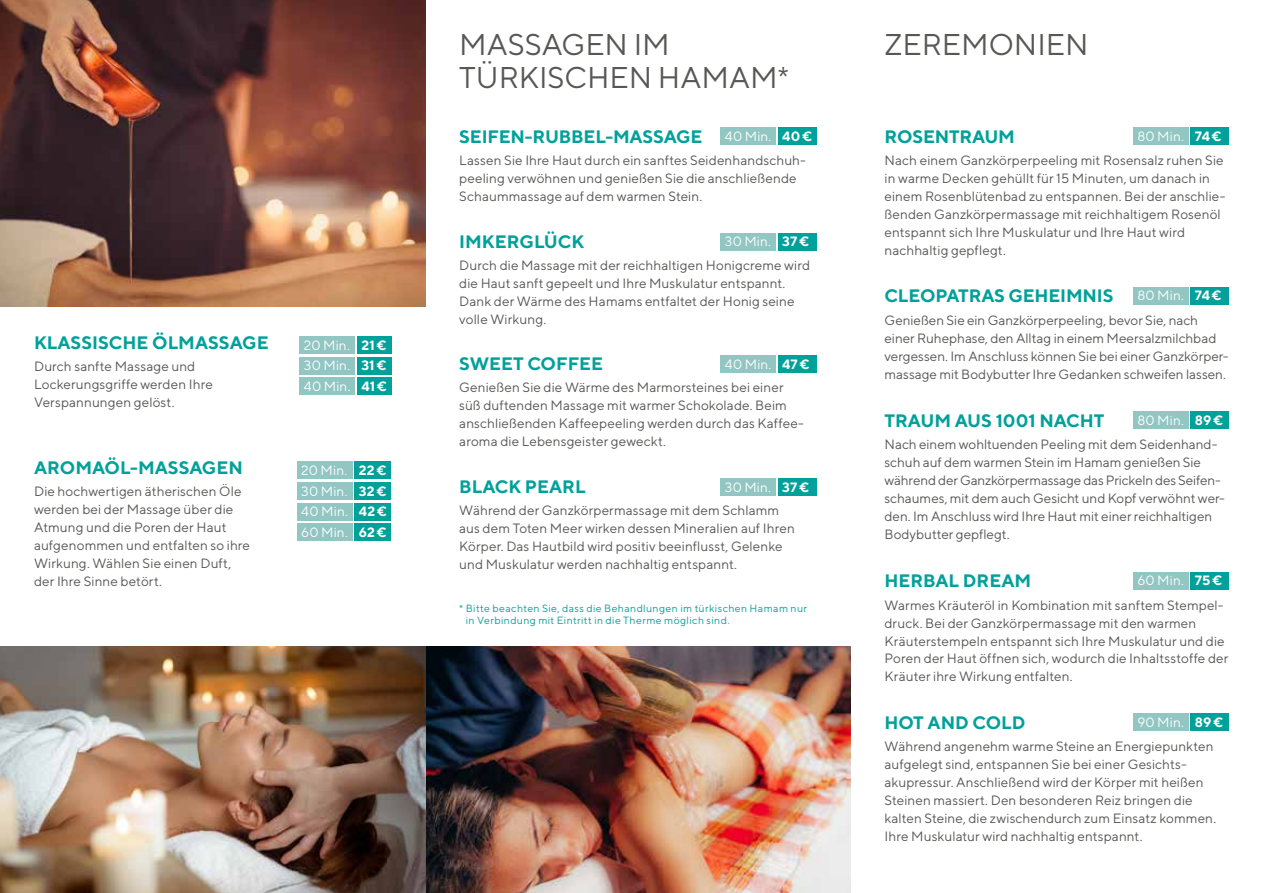
<style>
.page{position:relative;width:1263px;height:893px;background:#fff}
.page>*{position:absolute;margin:0;border:0;box-sizing:border-box;transform-origin:0 0}
.t1{font:30px/33px "TT Norms";color:#575756}
.t2{font:700 18px "TT Norms";color:#00a19a}
.t3{font:13.5px/18px "TT Norms";letter-spacing:.005em;color:#575756}
.t4{font:13.5px/20.5px "TT Norms";letter-spacing:.01em;color:#fff;text-align:justify}
.t5{font:10.5px/12px "TT Norms";letter-spacing:.035em;color:#00a19a}
.s1{font-weight:700}
</style>
<div class="page">
<div style="left:357px;top:336px;width:34px;height:18px;background:#00a19a"></div>
<div style="left:300px;top:336px;width:55px;height:18px;background:#91c6c2"></div>
<div style="left:357px;top:357px;width:34px;height:18px;background:#00a19a"></div>
<div style="left:300px;top:357px;width:55px;height:18px;background:#91c6c2"></div>
<div style="left:357px;top:377px;width:34px;height:18px;background:#00a19a"></div>
<div style="left:300px;top:377px;width:55px;height:18px;background:#91c6c2"></div>
<div style="left:778px;top:127px;width:38px;height:18px;background:#00a19a"></div>
<div style="left:721px;top:127px;width:55px;height:18px;background:#91c6c2"></div>
<div style="left:1190px;top:127px;width:39px;height:18px;background:#00a19a"></div>
<div style="left:1133px;top:127px;width:55px;height:18px;background:#91c6c2"></div>
<div style="left:1190px;top:287px;width:39px;height:18px;background:#00a19a"></div>
<div style="left:1133px;top:287px;width:55px;height:18px;background:#91c6c2"></div>
<div style="left:1190px;top:411px;width:39px;height:18px;background:#00a19a"></div>
<div style="left:1133px;top:411px;width:55px;height:18px;background:#91c6c2"></div>
<div style="left:1190px;top:572px;width:39px;height:18px;background:#00a19a"></div>
<div style="left:1133px;top:572px;width:55px;height:18px;background:#91c6c2"></div>
<div style="left:1190px;top:713px;width:39px;height:18px;background:#00a19a"></div>
<div style="left:1133px;top:713px;width:55px;height:18px;background:#91c6c2"></div>
<div style="left:778px;top:233px;width:38px;height:18px;background:#00a19a"></div>
<div style="left:721px;top:233px;width:55px;height:18px;background:#91c6c2"></div>
<div style="left:778px;top:355px;width:38px;height:18px;background:#00a19a"></div>
<div style="left:721px;top:355px;width:55px;height:18px;background:#91c6c2"></div>
<div style="left:778px;top:478px;width:38px;height:18px;background:#00a19a"></div>
<div style="left:721px;top:478px;width:55px;height:18px;background:#91c6c2"></div>
<div style="left:354px;top:461px;width:37px;height:18px;background:#00a19a"></div>
<div style="left:297px;top:461px;width:55px;height:18px;background:#91c6c2"></div>
<div style="left:354px;top:482px;width:37px;height:18px;background:#00a19a"></div>
<div style="left:297px;top:482px;width:55px;height:18px;background:#91c6c2"></div>
<div style="left:354px;top:503px;width:37px;height:18px;background:#00a19a"></div>
<div style="left:297px;top:503px;width:55px;height:18px;background:#91c6c2"></div>
<div style="left:354px;top:523px;width:37px;height:18px;background:#00a19a"></div>
<div style="left:297px;top:523px;width:55px;height:18px;background:#91c6c2"></div>
<img style="left:0;top:0;width:425px;height:306px">
<img style="left:425px;top:646px;width:425px;height:247px">
<img style="left:0;top:646px;width:425px;height:247px">
<h2 class="t2" style="left:34px;top:331px;width:236px">KLASSISCHE ÖLMASSAGE</h2>
<p class="t3" style="left:34px;top:357px;width:180px">Durch sanfte Massage und<br>Lockerungsgriffe werden Ihre<br>Verspannungen gelöst.</p>
<h2 class="t2" style="left:34px;top:456px;width:210px">AROMAÖL-MASSAGEN</h2>
<p class="t3" style="left:34px;top:482px;width:218px">Die hochwertigen ätherischen Öle werden bei der Massage über die<br>Atmung und die Poren der Haut aufgenommen und entfalten so ihre<br>Wirkung. Wählen Sie einen Duft, der Ihre Sinne betört.</p>
<p class="t4" style="left:304px;top:335px;width:85px">20 Min. <span class="s1">21€ </span>30 Min. <span class="s1">31€ </span>40 Min. <span class="s1">41€</span></p>
<p class="t4" style="left:301px;top:460px;width:87px">20 Min. <span class="s1">22€ </span>30 Min. <span class="s1">32€ </span>40 Min. <span class="s1">42€ </span>60 Min. <span class="s1">62€</span></p>
<h1 class="t1" style="left:459px;top:27px;width:331px">MASSAGEN IM<br>TÜRKISCHEN HAMAM*</h1>
<h1 class="t1" style="left:884px;top:27px;width:206px">ZEREMONIEN</h1>
<h2 class="t2" style="left:459px;top:125px;width:245px">SEIFEN-RUBBEL-MASSAGE</h2>
<p class="t3" style="left:459px;top:151px;width:348px">Lassen Sie Ihre Haut durch ein sanftes Seidenhandschuh&shy;peeling verwöhnen und genießen Sie die anschließende<br>Schaummassage auf dem warmen Stein.</p>
<p class="t4" style="left:725px;top:125px;width:89px">40 Min. <span class="s1">40€</span></p>
<h2 class="t2" style="left:884px;top:125px;width:132px">ROSENTRAUM</h2>
<p class="t3" style="left:884px;top:151px;width:342px">Nach einem Ganzkörperpeeling mit Rosensalz ruhen Sie in warme Decken gehüllt für 15 Minuten, um danach in einem Rosenblütenbad zu entspannen. Bei der anschlie&shy;ßenden Ganzkörpermassage mit reichhaltigem Rosenöl entspannt sich Ihre Muskulatur und Ihre Haut wird nachhaltig gepflegt.</p>
<p class="t4" style="left:1137px;top:125px;width:86px">80 Min. <span class="s1">74€</span></p>
<h2 class="t2" style="left:459px;top:230px;width:127px">IMKERGLÜCK</h2>
<p class="t3" style="left:459px;top:256px;width:352px">Durch die Massage mit der reichhaltigen Honigcreme wird die Haut sanft gepeelt und Ihre Muskulatur entspannt.<br>Dank der Wärme des Hamams entfaltet der Honig seine volle Wirkung.</p>
<p class="t4" style="left:725px;top:231px;width:86px">30 Min. <span class="s1">37€</span></p>
<h2 class="t2" style="left:884px;top:285px;width:230px">CLEOPATRAS GEHEIMNIS</h2>
<p class="t3" style="left:884px;top:311px;width:346px">Genießen Sie ein Ganzkörperpeeling, bevor Sie, nach einer Ruhephase, den Alltag in einem Meersalzmilchbad vergessen. Im Anschluss können Sie bei einer Ganzkörper&shy;massage mit Bodybutter Ihre Gedanken schweifen lassen.</p>
<p class="t4" style="left:1137px;top:285px;width:86px">80 Min. <span class="s1">74€</span></p>
<h2 class="t2" style="left:459px;top:353px;width:145px">SWEET COFFEE</h2>
<p class="t3" style="left:459px;top:378px;width:346px">Genießen Sie die Wärme des Marmorsteines bei einer süß duftenden Massage mit warmer Schokolade. Beim anschließenden Kaffeepeeling werden durch das Kaffee&shy;aroma die Lebensgeister geweckt.</p>
<p class="t4" style="left:725px;top:354px;width:86px">40 Min. <span class="s1">47€</span></p>
<h2 class="t2" style="left:884px;top:409px;width:221px">TRAUM AUS 1001 NACHT</h2>
<p class="t3" style="left:884px;top:435px;width:342px">Nach einem wohltuenden Peeling mit dem Seidenhand&shy;schuh auf dem warmen Stein im Hamam genießen Sie während der Ganzkörpermassage das Prickeln des Seifen&shy;schaumes, mit dem auch Gesicht und Kopf verwöhnt wer&shy;den. Im Anschluss wird Ihre Haut mit einer reichhaltigen Bodybutter gepflegt.</p>
<p class="t4" style="left:1137px;top:409px;width:87px">80 Min. <span class="s1">89€</span></p>
<h2 class="t2" style="left:459px;top:475px;width:128px">BLACK PEARL</h2>
<p class="t3" style="left:459px;top:501px;width:337px">Während der Ganzkörpermassage mit dem Schlamm aus dem Toten Meer wirken dessen Mineralien auf Ihren Körper. Das Hautbild wird positiv beeinflusst, Gelenke und Muskulatur werden nachhaltig entspannt.</p>
<p class="t4" style="left:725px;top:477px;width:86px">30 Min. <span class="s1">37€</span></p>
<p class="t5" style="left:466px;top:602px;width:343px;text-indent:-7px">* Bitte beachten Sie, dass die Behandlungen im türkischen Hamam nur in Verbindung mit Eintritt in die Therme möglich sind.</p>
<h2 class="t2" style="left:884px;top:570px;width:148px">HERBAL DREAM</h2>
<p class="t3" style="left:884px;top:595px;width:345px">Warmes Kräuteröl in Kombination mit sanftem Stempel&shy;druck. Bei der Ganzkörpermassage mit den warmen Kräuterstempeln entspannt sich Ihre Muskulatur und die Poren der Haut öffnen sich, wodurch die Inhaltsstoffe der Kräuter ihre Wirkung entfalten.</p>
<p class="t4" style="left:1137px;top:570px;width:86px">60 Min. <span class="s1">75€</span></p>
<h2 class="t2" style="left:884px;top:711px;width:143px">HOT AND COLD</h2>
<p class="t3" style="left:884px;top:737px;width:333px">Während angenehm warme Steine an Energiepunkten aufgelegt sind, entspannen Sie bei einer Gesichts&shy;akupressur. Anschließend wird der Körper mit heißen Steinen massiert. Den besonderen Reiz bringen die kalten Steine, die zwischendurch zum Einsatz kommen.<br>Ihre Muskulatur wird nachhaltig entspannt.</p>
<p class="t4" style="left:1137px;top:712px;width:87px">90 Min. <span class="s1">89€</span></p>
</div>
